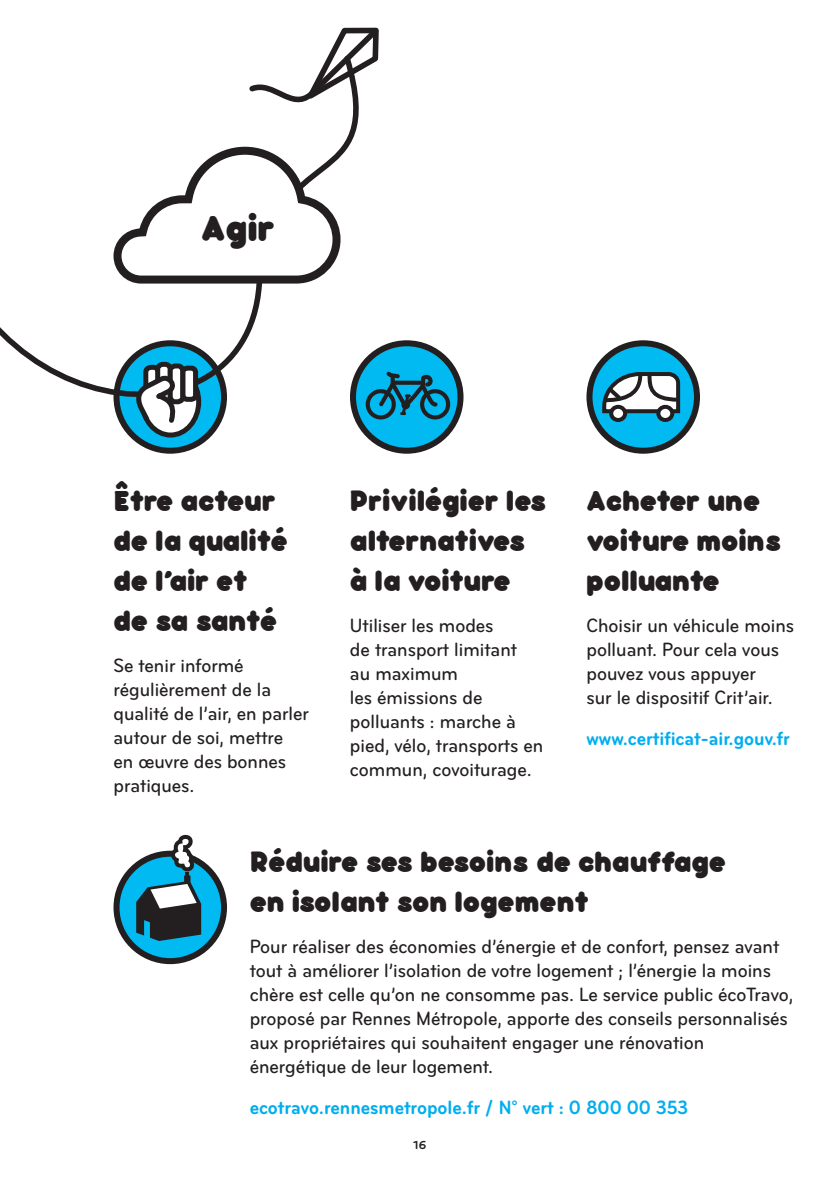
<style>
.page{position:relative;width:840px;height:1191px;background:#fff}
.page>*{position:absolute;margin:0;border:0;box-sizing:border-box;transform-origin:0 0}
.t1{font:900 40px "bubbleboddy";color:#231f20}
.t2{font:900 32px/40px "bubbleboddy";color:#231f20}
.t3{font:500 condensed 20px/24px "Bryant";color:#231f20}
.t4{font:700 condensed 20px "Bryant";color:#00aeef}
.t5{font:700 12px "Bryant";color:#231f20}
</style>
<div class="page">
<div style="left:353px;top:343px;width:107px;height:108px;background:#00baf1;border-radius:50%"></div>
<div style="left:350px;top:340px;width:113px;height:114px;border:6px solid #231f20;border-radius:50%"></div>
<svg style="left:589px;top:343px;width:107px;height:108px;background:#04a5d4"></svg>
<div style="left:586px;top:340px;width:113px;height:114px;border:6px solid #231f20;border-radius:50%"></div>
<svg style="left:116px;top:853px;width:108px;height:108px;background:#05a0ce"></svg>
<div style="left:113px;top:850px;width:114px;height:114px;border:6px solid #231f20;border-radius:50%"></div>
<div style="left:611px;top:407px;width:13px;height:13px;background:#fff;border-radius:50%"></div>
<div style="left:609px;top:405px;width:17px;height:17px;border:4px solid #231f20;border-radius:50%"></div>
<svg style="left:658px;top:407px;width:14px;height:13px"></svg>
<div style="left:656px;top:405px;width:18px;height:17px;border:4px solid #231f20;border-radius:50%"></div>
<svg style="left:600px;top:370px;width:82px;height:45px"></svg>
<svg style="left:136px;top:834px;width:65px;height:107px"></svg>
<div style="left:420px;top:389px;width:30px;height:30px;border:4px solid #231f20;border-radius:50%"></div>
<svg style="left:388px;top:371px;width:51px;height:46px"></svg>
<div style="left:401px;top:400px;width:9px;height:9px;border:4px solid #231f20;border-radius:50%"></div>
<svg style="left:0;top:27px;width:388px;height:427px"></svg>
<svg style="left:109px;top:143px;width:235px;height:144px"></svg>
<svg style="left:142px;top:368px;width:56px;height:67px"></svg>
<div style="left:140px;top:366px;width:61px;height:71px;border:5px solid #231f20;border-radius:50%"></div>
<div style="left:143px;top:365px;width:18px;height:44px;border:5px solid #231f20;border-radius:5px"></div>
<div style="left:155px;top:362px;width:18px;height:44px;border:5px solid #231f20;border-radius:5px"></div>
<div style="left:170px;top:366px;width:13px;height:36px;background:#fff;border-radius:5px"></div>
<div style="left:168px;top:363px;width:17px;height:41px;border:5px solid #231f20;border-radius:5px"></div>
<div style="left:183px;top:368px;width:12px;height:31px;background:#fff;border-radius:4px"></div>
<div style="left:180px;top:366px;width:18px;height:36px;border:5px solid #231f20;border-radius:4px"></div>
<svg style="left:128px;top:368px;width:50px;height:58px"></svg>
<h1 class="t1" style="left:201px;top:200px;width:75px">Agir</h1>
<h2 class="t2" style="left:113px;top:479px;width:175px">Être acteur de la qualité de l’air et de sa santé</h2>
<p class="t3" style="left:113px;top:653px;width:197px">Se tenir informé régulièrement de la qualité de l’air, en parler autour de soi, mettre<br>en œuvre des bonnes pratiques.</p>
<h2 class="t2" style="left:350px;top:479px;width:198px">Privilégier les alternatives à la voiture</h2>
<p class="t3" style="left:350px;top:613px;width:195px">Utiliser les modes<br>de transport limitant<br>au maximum<br>les émissions de polluants : marche à pied, vélo, transports en commun, covoiturage.</p>
<h2 class="t2" style="left:586px;top:479px;width:197px">Acheter une voiture moins polluante</h2>
<p class="t3" style="left:586px;top:613px;width:209px">Choisir un véhicule moins polluant. Pour cela vous pouvez vous appuyer<br>sur le dispositif Crit’air.</p>
<p class="t4" style="left:586px;top:727px;width:205px">www.certificat-air.gouv.fr</p>
<h2 class="t2" style="left:249px;top:840px;width:477px">Réduire ses besoins de chauffage en isolant son logement</h2>
<p class="t3" style="left:249px;top:935px;width:544px">Pour réaliser des économies d’énergie et de confort, pensez avant tout à améliorer l’isolation de votre logement ; l’énergie la moins chère est celle qu’on ne consomme pas. Le service public écoTravo, proposé par Rennes Métropole, apporte des conseils personnalisés aux propriétaires qui souhaitent engager une rénovation énergétique de leur logement.</p>
<p class="t4" style="left:249px;top:1096px;width:440px">ecotravo.rennesmetropole.fr / N° vert : 0 800 00 353</p>
<p class="t5" style="left:413px;top:1138px;width:14px">16</p>
</div>
